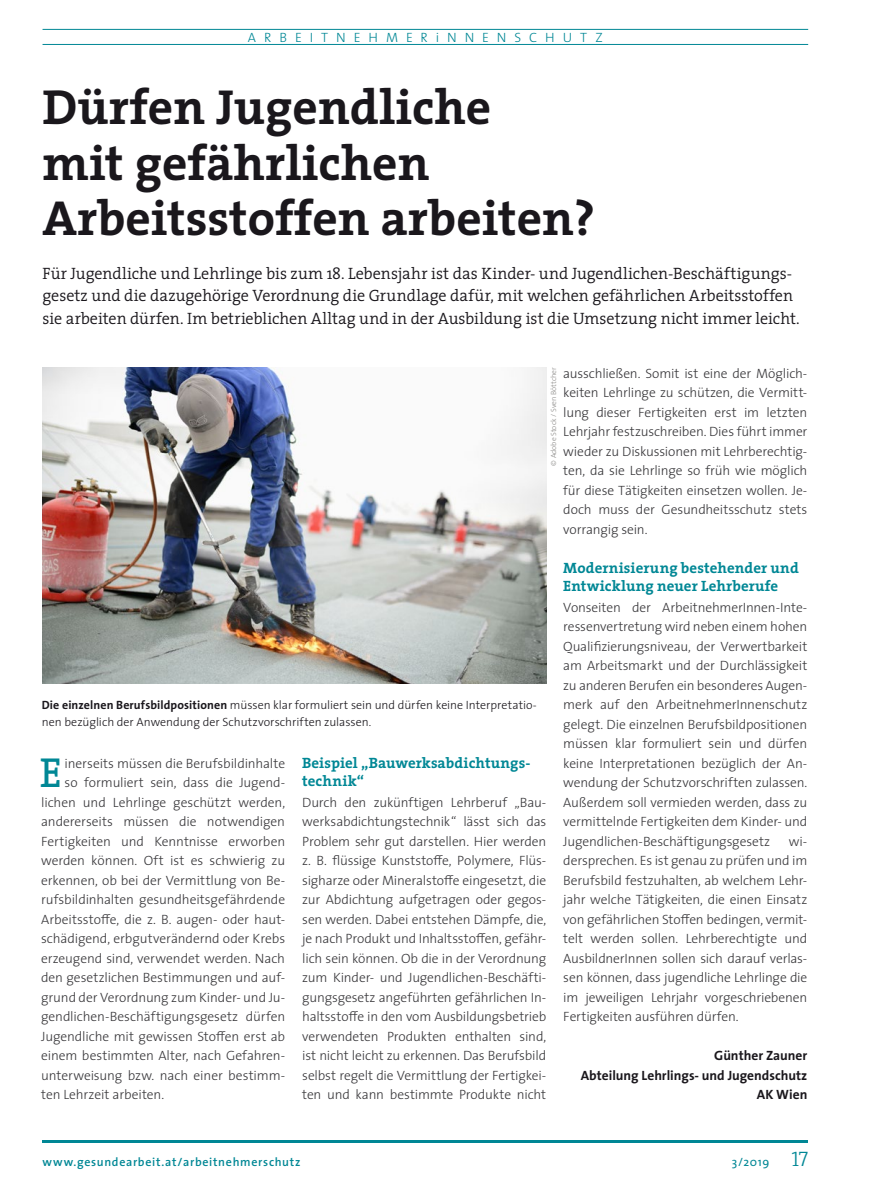
<style>
.page{position:relative;width:872px;height:1191px;background:#fff}
.page>*{position:absolute;margin:0;border:0;box-sizing:border-box;transform-origin:0 0}
.t1{font:700 49.5px/55.5px "The Serif";color:#1a171c}
.t2{font:42.45px "The Serif";color:#008795}
.t3{font:300 16.5px/22.5px "The Serif";color:#1a171c}
.t4{font:700 15px/18px "The Serif";letter-spacing:.005em;color:#008795}
.t5{font:300 13.5px/19.5px "The Sans";letter-spacing:-.01em;color:#38373a;text-align:justify}
.t6{font:700 13.5px/19.5px "The Sans";color:#1a171c;text-align:right}
.t7{font:300 13.5px "The Sans";letter-spacing:.59em;color:#008795}
.t8{font:300 12px/16.5px "The Sans";color:#1a171c}
.t9{font:600 12px "The Sans";letter-spacing:.06em;color:#008795}
.t10{font:12px "The Sans";color:#008795}
.t11{font:300 7.5px "The Sans";color:#888785}
.s1{font-weight:700}
.s2{font-family:"The Serif Light Caps";font-size:21px}
</style>
<div class="page">
<hr style="left:43px;top:1140px;width:765px;height:2px;background:#008795">
<hr style="left:43px;top:29px;width:765px;height:1px;background:#008795">
<hr style="left:43px;top:44px;width:765px;height:1px;background:#008795">
<img style="left:43px;top:367px;width:503px;height:317px">
<p class="t7" style="left:248px;top:26px;width:356px">ARBEITNEHMERiNNENSCHUTZ</p>
<h1 class="t1" style="left:43px;top:78px;width:554px">Dürfen Jugendliche<br>mit gefährlichen<br>Arbeitsstoffen arbeiten?</h1>
<p class="t3" style="left:43px;top:261px;width:758px">Für Jugendliche und Lehrlinge bis zum 18. Lebensjahr ist das Kinder- und Jugendlichen-Beschäftigungs&shy;gesetz und die dazugehörige Verordnung die Grundlage dafür, mit welchen gefährlichen Arbeitsstoffen sie arbeiten dürfen. Im betrieblichen Alltag und in der Ausbildung ist die Umsetzung nicht immer leicht.</p>
<p class="t11" style="left:547px;top:466px;width:100px;rotate:-90deg">© Adobe Stock / Sven Böttcher</p>
<p class="t5" style="left:563px;top:363px;width:246px">ausschließen. Somit ist eine der Möglich&shy;keiten Lehrlinge zu schützen, die Vermitt&shy;lung dieser Fertigkeiten erst im letzten Lehrjahr festzuschreiben. Dies führt immer wieder zu Diskussionen mit Lehrberechtig&shy;ten, da sie Lehrlinge so früh wie möglich für diese Tätigkeiten einsetzen wollen. Je&shy;doch muss der Gesundheitsschutz stets vorrangig sein.</p>
<p class="t4" style="left:563px;top:558px;width:237px">Modernisierung bestehender und<br>Entwicklung neuer Lehrberufe</p>
<p class="t5" style="left:563px;top:597px;width:246px">Vonseiten der ArbeitnehmerInnen-Inte&shy;ressenvertretung wird neben einem hohen Qualifizierungsniveau, der Verwertbarkeit am Arbeitsmarkt und der Durchlässigkeit zu anderen Berufen ein besonderes Augen&shy;merk auf den ArbeitnehmerInnenschutz gelegt. Die einzelnen Berufsbildpositionen müssen klar formuliert sein und dürfen keine Interpretationen bezüglich der An&shy;wendung der Schutzvorschriften zulassen.<br>Außerdem soll vermieden werden, dass zu vermittelnde Fertigkeiten dem Kinder- und Jugendlichen-Beschäftigungsgesetz</p>
<p class="t8" style="left:42px;top:696px;width:496px"><span class="s1">Die einzelnen Berufsbildpositionen</span> müssen klar formuliert sein und dürfen keine Interpretatio&shy;nen bezüglich der Anwendung der Schutzvorschriften zulassen.</p>
<p class="t4" style="left:302px;top:753px;width:230px">Beispiel „Bauwerksabdichtungs&shy;technik“</p>
<p class="t5" style="left:302px;top:792px;width:246px">Durch den zukünftigen Lehrberuf „Bau&shy;werksabdichtungstechnik“ lässt sich das Problem sehr gut darstellen. Hier werden z. B. flüssige Kunststoffe, Polymere, Flüs&shy;sigharze oder Mineralstoffe eingesetzt, die zur Abdichtung aufgetragen oder gegos&shy;sen werden. Dabei entstehen Dämpfe, die, je nach Produkt und Inhaltsstoffen, gefähr&shy;lich sein können. Ob die in der Verordnung zum Kinder- und Jugendlichen-Beschäfti&shy;gungsgesetz angeführten gefährlichen In&shy;haltsstoffe in den vom Ausbildungsbetrieb verwendeten Produkten enthalten sind, ist nicht leicht zu erkennen. Das Berufsbild selbst regelt die Vermittlung der Fertigkei&shy;ten und kann bestimmte Produkte nicht</p>
<h2 class="t2" style="left:40px;top:737px;width:24px">E</h2>
<p class="t5" style="left:65px;top:753px;width:222px">inerseits müssen die Berufsbildinhalte</p>
<p class="t5" style="left:65px;top:772px;width:222px">so formuliert sein, dass die Jugend-</p>
<p class="t5" style="left:41px;top:792px;width:245px">lichen und Lehrlinge geschützt werden,</p>
<p class="t5" style="left:41px;top:811px;width:245px">andererseits müssen die notwendigen</p>
<p class="t5" style="left:41px;top:831px;width:245px">Fertigkeiten und Kenntnisse erworben</p>
<p class="t5" style="left:41px;top:850px;width:245px">werden können. Oft ist es schwierig zu</p>
<p class="t5" style="left:41px;top:870px;width:245px">erkennen, ob bei der Vermittlung von Be-</p>
<p class="t5" style="left:41px;top:889px;width:245px">rufsbildinhalten gesundheitsgefährdende</p>
<p class="t5" style="left:41px;top:909px;width:245px">Arbeitsstoffe, die z. B. augen- oder haut-</p>
<p class="t5" style="left:41px;top:928px;width:245px">schädigend, erbgutverändernd oder Krebs</p>
<p class="t5" style="left:41px;top:948px;width:245px">erzeugend sind, verwendet werden. Nach</p>
<p class="t5" style="left:41px;top:967px;width:245px">den gesetzlichen Bestimmungen und auf-</p>
<p class="t5" style="left:41px;top:987px;width:245px">grund der Verordnung zum Kinder- und Ju-</p>
<p class="t5" style="left:41px;top:1006px;width:245px">gendlichen-Beschäftigungsgesetz dürfen</p>
<p class="t5" style="left:41px;top:1026px;width:245px">Jugendliche mit gewissen Stoffen erst ab</p>
<p class="t5" style="left:41px;top:1045px;width:245px">einem bestimmten Alter, nach Gefahren-</p>
<p class="t5" style="left:41px;top:1065px;width:245px">unterweisung bzw. nach einer bestimm-</p>
<p class="t5" style="left:41px;top:1084px;width:125px">ten Lehrzeit arbeiten.</p>
<p class="t5" style="left:563px;top:831px;width:246px;text-indent:226px">wi&shy;dersprechen. Es ist genau zu prüfen und im Berufsbild festzuhalten, ab welchem Lehr&shy;jahr welche Tätigkeiten, die einen Einsatz von gefährlichen Stoffen bedingen, vermit&shy;telt werden sollen. Lehrberechtigte und AusbildnerInnen sollen sich darauf verlas&shy;sen können, dass jugendliche Lehrlinge die im jeweiligen Lehrjahr vorgeschriebenen Fertigkeiten ausführen dürfen.</p>
<p class="t6" style="left:580px;top:1045px;width:228px">Günther Zauner<br>Abteilung Lehrlings- und Jugendschutz<br>AK Wien</p>
<p class="t9" style="left:43px;top:1151px;width:259px">www.gesundearbeit.at/arbeitnehmerschutz</p>
<p class="t10" style="left:731px;top:1151px;width:78px">3/2019 <span class="s2">17</span></p>
</div>
